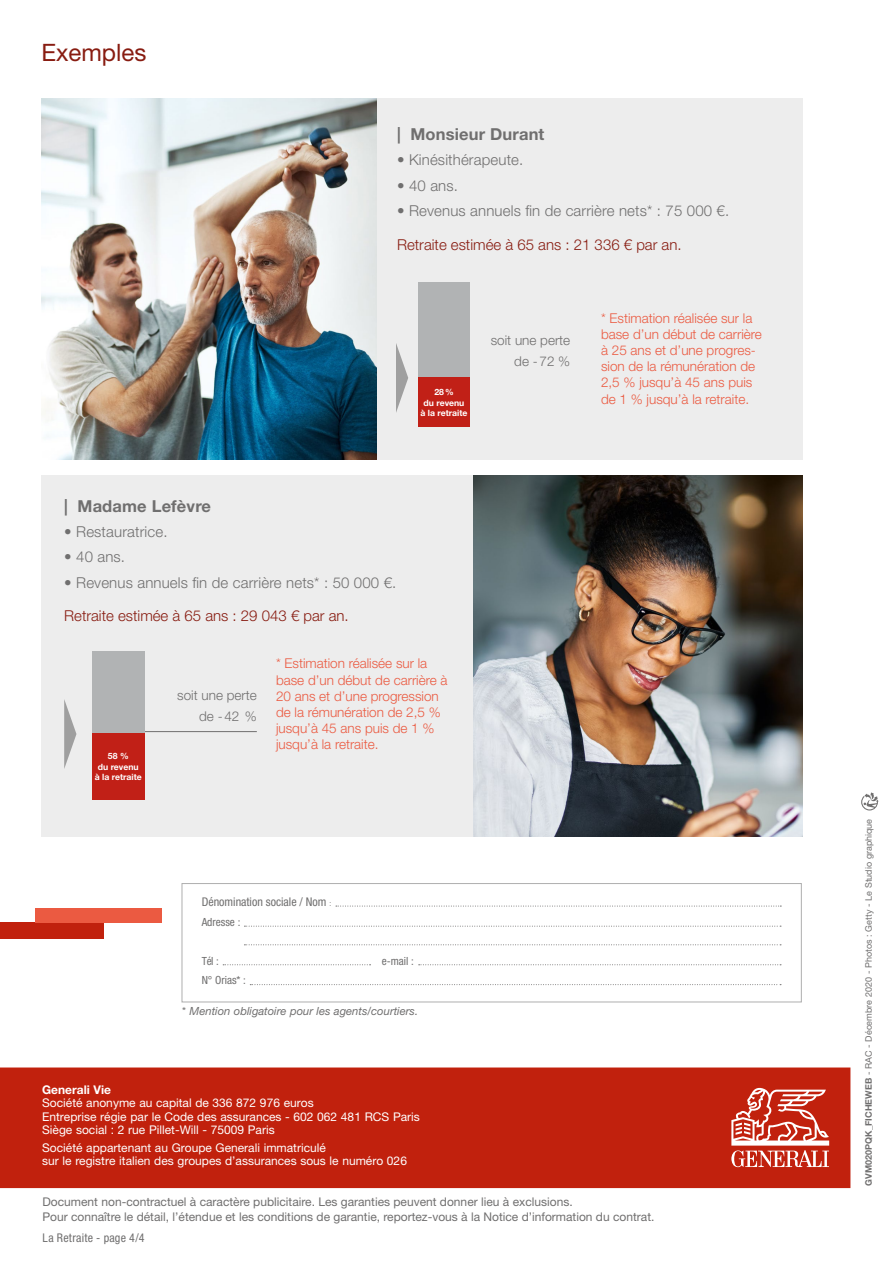
<style>
.page{position:relative;width:893px;height:1263px;background:#fff}
.page>*{position:absolute;margin:0;border:0;box-sizing:border-box;transform-origin:0 0}
.t1{font:24px "Helvetica Neue LT Std";color:#881c11}
.t2{font:700 16.5px "Helvetica Neue LT Std";letter-spacing:.01em;color:#706f6f}
.t3{font:300 15px "Helvetica Neue LT Std";letter-spacing:.01em;color:#706f6f}
.t4{font:300 15px "Helvetica Neue LT Std";color:#881c11}
.t5{font:300 13.5px/16.2px "Helvetica Neue LT Std";color:#eb5a41}
.t6{font:300 13.5px/21px "Helvetica Neue LT Std";color:#706f6f;text-align:right}
.t7{font:12px/13.5px "Helvetica Neue LT Std";color:#fff}
.t8{font:12px/14.4px "Helvetica Neue LT Std";color:#706f6f}
.t9{font:condensed 12px "Helvetica Neue LT Std";color:#706f6f}
.t10{font:condensed 12px "Helvetica Neue LT Std";letter-spacing:.025em;color:#706f6f}
.t11{font:700 12px "Helvetica Neue LT Std";color:#fff}
.t12{font:italic 11.25px "Helvetica Neue LT Std";color:#706f6f}
.t13{font:condensed 11.25px "Helvetica Neue LT Std";color:#706f6f}
.t14{font:9px "Helvetica Neue LT Std";color:#706f6f}
.t15{font:700 8.7px/10.4px "Helvetica Neue LT Std";color:#fff;text-align:center}
.s1{font-size:7.5px}
.s2{font-style:normal}
.s3{font-weight:700}
</style>
<div class="page">
<img style="left:473px;top:475px;width:329px;height:362px">
<div style="left:42px;top:475px;width:431px;height:362px;background:#ededed"></div>
<svg style="left:64px;top:699px;width:12px;height:70px"></svg>
<hr style="left:143px;top:731px;width:114px;height:1px;background:#706f6f">
<div style="left:92px;top:651px;width:52px;height:82px;background:#b1b3b4"></div>
<div style="left:92px;top:733px;width:52px;height:67px;background:#c12017"></div>
<div style="left:374px;top:98px;width:428px;height:362px;background:#ededed"></div>
<img style="left:42px;top:98px;width:335px;height:362px">
<svg style="left:396px;top:343px;width:12px;height:70px"></svg>
<div style="left:418px;top:282px;width:52px;height:96px;background:#b1b3b4"></div>
<div style="left:418px;top:378px;width:52px;height:49px;background:#c12017"></div>
<div style="left:0;top:1067px;width:850px;height:121px;background:#c1210d"></div>
<svg style="left:731px;top:1087px;width:98px;height:80px"></svg>
<div style="left:0;top:922px;width:104px;height:16px;background:#c1210d"></div>
<div style="left:36px;top:908px;width:126px;height:15px;background:#eb5a41"></div>
<div style="left:182px;top:883px;width:619px;height:119px;border:1px solid #aeaeae"></div>
<svg style="left:861px;top:792px;width:18px;height:18px"></svg>
<svg style="left:336px;top:906px;width:445px;height:1px"></svg>
<svg style="left:244px;top:926px;width:537px;height:1px"></svg>
<svg style="left:244px;top:944px;width:537px;height:1px"></svg>
<svg style="left:250px;top:984px;width:531px;height:1px"></svg>
<svg style="left:223px;top:964px;width:148px;height:1px"></svg>
<svg style="left:419px;top:964px;width:362px;height:1px"></svg>
<h1 class="t1" style="left:41px;top:38px;width:106px">Exemples</h1>
<p class="t2" style="left:397px;top:124px;width:149px">| Monsieur Durant</p>
<p class="t3" style="left:397px;top:151px;width:128px">• Kinésithérapeute.</p>
<p class="t3" style="left:397px;top:176px;width:62px">• 40 ans.</p>
<p class="t3" style="left:397px;top:201px;width:334px">• Revenus annuels fin de carrière nets* : 75 000 €.</p>
<p class="t4" style="left:397px;top:235px;width:286px">Retraite estimée à 65 ans : 21 336 € par an.</p>
<p class="t15" style="left:421px;top:387px;width:48px">28%<br>du revenu à la retraite</p>
<p class="t6" style="left:491px;top:329px;width:81px">soit une perte de -72 %</p>
<p class="t5" style="left:601px;top:309px;width:162px">* Estimation réalisée sur la base d’un début de carrière à 25 ans et d’une progres&shy;sion de la rémunération de<br>2,5 % jusqu’à 45 ans puis de 1 % jusqu’à la retraite.</p>
<p class="t2" style="left:64px;top:496px;width:148px">| Madame Lefèvre</p>
<p class="t3" style="left:64px;top:523px;width:105px">• Restauratrice.</p>
<p class="t3" style="left:64px;top:548px;width:62px">• 40 ans.</p>
<p class="t3" style="left:64px;top:573px;width:334px">• Revenus annuels fin de carrière nets* : 50 000 €.</p>
<p class="t4" style="left:64px;top:607px;width:286px">Retraite estimée à 65 ans : 29 043 € par an.</p>
<p class="t15" style="left:95px;top:751px;width:48px">58 %<br>du revenu à la retraite</p>
<p class="t6" style="left:177px;top:684px;width:81px">soit une perte de -42 %</p>
<p class="t5" style="left:276px;top:655px;width:173px">* Estimation réalisée sur la base d’un début de carrière à<br>20 ans et d’une progression de la rémunération de 2,5 % jusqu’à 45 ans puis de 1 % jusqu’à la retraite.</p>
<p class="t9" style="left:202px;top:895px;width:131px">Dénomination sociale / Nom <span class="s1">:</span></p>
<p class="t13" style="left:202px;top:915px;width:40px">Adresse :</p>
<p class="t13" style="left:202px;top:954px;width:19px">Tél :</p>
<p class="t13" style="left:382px;top:954px;width:34px">e-mail :</p>
<p class="t13" style="left:202px;top:974px;width:46px">N° Orias* :</p>
<p class="t12" style="left:182px;top:1004px;width:237px"><span class="s2">*</span> Mention obligatoire pour les agents/courtiers.</p>
<p class="t11" style="left:42px;top:1082px;width:70px">Generali Vie</p>
<p class="t7" style="left:42px;top:1096px;width:379px">Société anonyme au capital de 336 872 976 euros<br>Entreprise régie par le Code des assurances - 602 062 481 RCS Paris<br>Siège social : 2 rue Pillet-Will - 75009 Paris</p>
<p class="t7" style="left:42px;top:1141px;width:366px">Société appartenant au Groupe Generali immatriculé<br>sur le registre italien des groupes d’assurances sous le numéro 026</p>
<p class="t8" style="left:43px;top:1194px;width:613px">Document non-contractuel à caractère publicitaire. Les garanties peuvent donner lieu à exclusions.<br>Pour connaître le détail, l’étendue et les conditions de garantie, reportez-vous à la Notice d’information du contrat.</p>
<p class="t10" style="left:43px;top:1230px;width:103px">La Retraite - page 4/4</p>
<p class="t14" style="left:863px;top:1185px;width:368px;rotate:-90deg"><span class="s3">GVM020PQK_FICHEWEB</span> - RAC - Décembre 2020 - Photos : Getty - Le Studio graphique</p>
</div>
